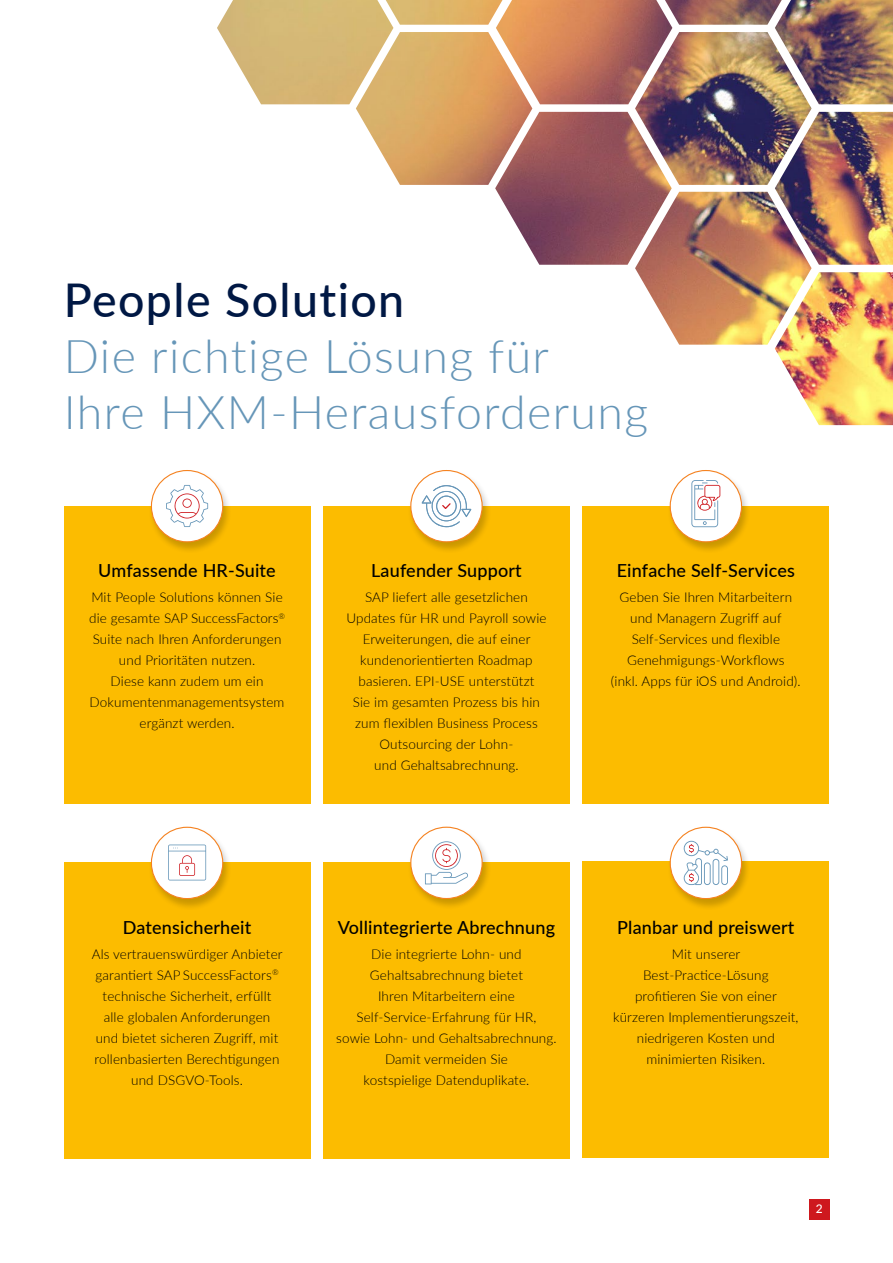
<style>
.page{position:relative;width:893px;height:1263px;background:#fff}
.page>*{position:absolute;margin:0;border:0;box-sizing:border-box;transform-origin:0 0}
.t1{font:300 46.5px/55.8px "Lato";letter-spacing:.03em;color:#6696b8}
.t2{font:500 46.5px "Lato";letter-spacing:.03em;color:#001844}
.t3{font:500 18px "Lato";letter-spacing:.01em;color:#000}
.t4{font:300 13.5px/21px "Lato";letter-spacing:.01em;color:#000;text-align:center}
.t5{font:500 12px "Lato";color:#fff}
</style>
<div class="page">
<div style="left:809px;top:1199px;width:20px;height:20px;background:#ce181e"></div>
<div style="left:323px;top:863px;width:247px;height:296px;background:#fcbc00"></div>
<div style="left:64px;top:506px;width:246px;height:298px;background:#fcbc00"></div>
<div style="left:148px;top:469px;width:84px;height:85px;background:#000;opacity:.2"></div>
<div style="left:151px;top:470px;width:72px;height:72px;background:#fff;border-radius:50%"></div>
<div style="left:151px;top:470px;width:72px;height:72px;border:1px solid #f58220;border-radius:50%"></div>
<svg style="left:166px;top:485px;width:42px;height:42px"></svg>
<div style="left:323px;top:506px;width:247px;height:298px;background:#fcbc00"></div>
<div style="left:407px;top:826px;width:85px;height:85px;background:#000;opacity:.2"></div>
<div style="left:411px;top:827px;width:71px;height:71px;background:#fff;border-radius:50%"></div>
<div style="left:410px;top:827px;width:73px;height:72px;border:1px solid #f58220;border-radius:50%"></div>
<svg style="left:425px;top:841px;width:43px;height:43px"></svg>
<div style="left:64px;top:863px;width:246px;height:296px;background:#fcbc00"></div>
<div style="left:407px;top:469px;width:85px;height:85px;background:#000;opacity:.2"></div>
<div style="left:411px;top:470px;width:71px;height:72px;background:#fff;border-radius:50%"></div>
<div style="left:410px;top:470px;width:73px;height:72px;border:1px solid #f58220;border-radius:50%"></div>
<svg style="left:422px;top:485px;width:49px;height:42px"></svg>
<div style="left:583px;top:506px;width:246px;height:298px;background:#fcbc00"></div>
<div style="left:667px;top:469px;width:84px;height:85px;background:#000;opacity:.2"></div>
<div style="left:670px;top:470px;width:71px;height:72px;background:#fff;border-radius:50%"></div>
<div style="left:670px;top:470px;width:72px;height:72px;border:1px solid #f58220;border-radius:50%"></div>
<svg style="left:691px;top:480px;width:29px;height:47px"></svg>
<div style="left:583px;top:861px;width:246px;height:296px;background:#fcbc00"></div>
<div style="left:667px;top:826px;width:84px;height:85px;background:#000;opacity:.2"></div>
<div style="left:670px;top:827px;width:71px;height:71px;background:#fff;border-radius:50%"></div>
<div style="left:670px;top:827px;width:72px;height:72px;border:1px solid #f58220;border-radius:50%"></div>
<svg style="left:683px;top:841px;width:45px;height:44px"></svg>
<img style="left:217px;top:0;width:676px;height:425px">
<div style="left:148px;top:826px;width:84px;height:85px;background:#000;opacity:.2"></div>
<div style="left:151px;top:827px;width:72px;height:71px;background:#fff;border-radius:50%"></div>
<div style="left:151px;top:827px;width:72px;height:72px;border:1px solid #f58220;border-radius:50%"></div>
<svg style="left:168px;top:844px;width:38px;height:36px"></svg>
<h1 class="t2" style="left:64px;top:266px;width:342px">People Solution</h1>
<h1 class="t1" style="left:64px;top:326px;width:586px">Die richtige Lösung für<br>Ihre HXM-Herausforderung</h1>
<h2 class="t3" style="left:98px;top:557px;width:179px">Umfassende HR-Suite</h2>
<p class="t4" style="left:89px;top:586px;width:197px">Mit People Solutions können Sie die gesamte SAP SuccessFactors<sup>®<br></sup>Suite nach Ihren Anforderungen und Prioritäten nutzen.<br>Diese kann zudem um ein<br>Dokumentenmanagementsystem ergänzt werden.</p>
<h2 class="t3" style="left:371px;top:557px;width:152px">Laufender Support</h2>
<p class="t4" style="left:346px;top:586px;width:202px">SAP liefert alle gesetzlichen<br>Updates für HR und Payroll sowie<br>Erweiterungen, die auf einer kundenorientierten Roadmap basieren. EPI-USE unterstützt<br>Sie im gesamten Prozess bis hin zum flexiblen Business Process<br>Outsourcing der Lohn-<br>und Gehaltsabrechnung.</p>
<h2 class="t3" style="left:617px;top:557px;width:180px">Einfache Self-Services</h2>
<p class="t4" style="left:611px;top:586px;width:191px">Geben Sie Ihren Mitarbeitern und Managern Zugriff auf<br>Self-Services und flexible<br>Genehmigungs-Workflows<br>(inkl. Apps für iOS und Android).</p>
<h2 class="t3" style="left:123px;top:914px;width:130px">Datensicherheit</h2>
<p class="t4" style="left:92px;top:943px;width:192px">Als vertrauenswürdiger Anbieter garantiert SAP SuccessFactors<sup>® </sup>technische Sicherheit, erfüllt alle globalen Anforderungen und bietet sicheren Zugriff, mit rollenbasierten Berechtigungen und DSGVO-Tools.</p>
<h2 class="t3" style="left:338px;top:914px;width:219px">Vollintegrierte Abrechnung</h2>
<p class="t4" style="left:336px;top:943px;width:222px">Die integrierte Lohn- und<br>Gehaltsabrechnung bietet<br>Ihren Mitarbeitern eine<br>Self-Service-Erfahrung für HR,<br>sowie Lohn- und Gehaltsabrechnung.<br>Damit vermeiden Sie<br>kostspielige Datenduplikate.</p>
<h2 class="t3" style="left:617px;top:914px;width:179px">Planbar und preiswert</h2>
<p class="t4" style="left:613px;top:943px;width:187px">Mit unserer<br>Best-Practice-Lösung profitieren Sie von einer kürzeren Implementierungszeit, niedrigeren Kosten und minimierten Risiken.</p>
<p class="t5" style="left:816px;top:1200px;width:8px">2</p>
</div>
